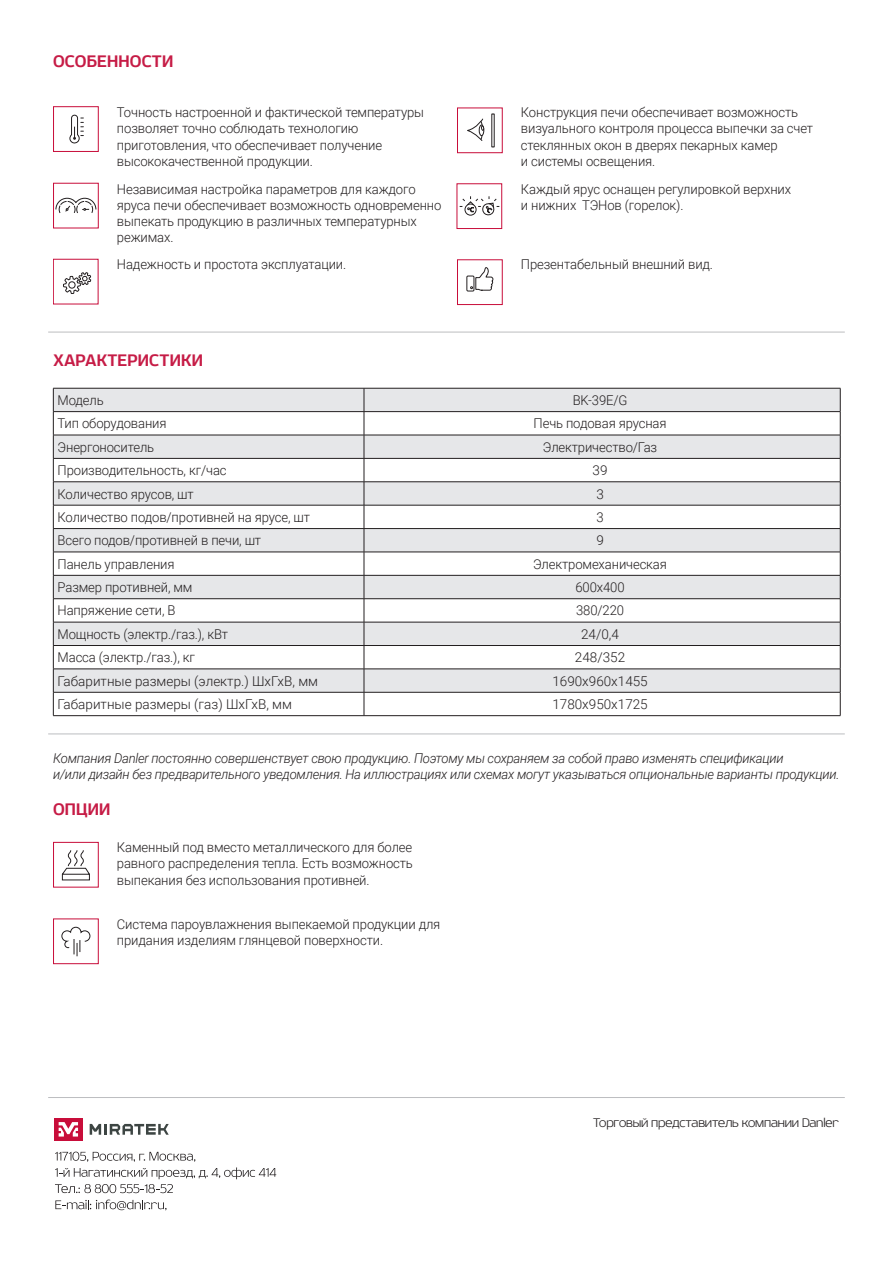
<style>
.page{position:relative;width:893px;height:1263px;background:#fff}
.page>*{position:absolute;margin:0;border:0;box-sizing:border-box;transform-origin:0 0}
.Стиль_абзаца_1{font:700 18px "Sceptica";letter-spacing:.01em;color:#c61c46}
.t1{font:300 13.5px/16.2px "Roboto";letter-spacing:-.01em;color:#231f20}
.t2{font:italic 300 13.5px/16.2px "Roboto";letter-spacing:-.02em;color:#231f20}
.t3{font:300 13.5px "Sceptica";letter-spacing:-.01em;color:#231f20}
</style>
<div class="page">
<svg style="left:54px;top:389px;width:786px;height:303px;fill:#e6e7e9"></svg>
<hr style="left:53px;top:388px;width:311px;height:1px;background:#231f20">
<hr style="left:364px;top:388px;width:476px;height:1px;background:#231f20">
<hr style="left:53px;top:411px;width:311px;height:1px;background:#231f20">
<hr style="left:364px;top:411px;width:476px;height:1px;background:#231f20">
<hr style="left:53px;top:435px;width:311px;height:1px;background:#231f20">
<hr style="left:364px;top:435px;width:476px;height:1px;background:#231f20">
<hr style="left:53px;top:458px;width:311px;height:1px;background:#231f20">
<hr style="left:364px;top:458px;width:476px;height:1px;background:#231f20">
<hr style="left:53px;top:481px;width:311px;height:1px;background:#231f20">
<hr style="left:364px;top:481px;width:476px;height:1px;background:#231f20">
<hr style="left:53px;top:505px;width:311px;height:1px;background:#231f20">
<hr style="left:364px;top:505px;width:476px;height:1px;background:#231f20">
<hr style="left:53px;top:528px;width:311px;height:1px;background:#231f20">
<hr style="left:364px;top:528px;width:476px;height:1px;background:#231f20">
<hr style="left:53px;top:552px;width:311px;height:1px;background:#231f20">
<hr style="left:364px;top:552px;width:476px;height:1px;background:#231f20">
<hr style="left:53px;top:575px;width:311px;height:1px;background:#231f20">
<hr style="left:364px;top:575px;width:476px;height:1px;background:#231f20">
<hr style="left:53px;top:598px;width:311px;height:1px;background:#231f20">
<hr style="left:364px;top:598px;width:476px;height:1px;background:#231f20">
<hr style="left:53px;top:622px;width:311px;height:1px;background:#231f20">
<hr style="left:364px;top:622px;width:476px;height:1px;background:#231f20">
<hr style="left:53px;top:645px;width:311px;height:1px;background:#231f20">
<hr style="left:364px;top:645px;width:476px;height:1px;background:#231f20">
<hr style="left:53px;top:669px;width:311px;height:1px;background:#231f20">
<hr style="left:364px;top:669px;width:476px;height:1px;background:#231f20">
<hr style="left:53px;top:692px;width:311px;height:1px;background:#231f20">
<svg style="left:53px;top:388px;width:1px;height:327px"></svg>
<hr style="left:364px;top:692px;width:476px;height:1px;background:#231f20">
<svg style="left:364px;top:388px;width:1px;height:327px"></svg>
<svg style="left:840px;top:388px;width:1px;height:327px"></svg>
<hr style="left:53px;top:715px;width:311px;height:1px;background:#231f20">
<hr style="left:364px;top:715px;width:476px;height:1px;background:#231f20">
<hr style="left:48px;top:733px;width:797px;height:1px;background:#bcbdc0">
<hr style="left:48px;top:332px;width:797px;height:1px;background:#bcbdc0">
<hr style="left:48px;top:1097px;width:797px;height:1px;background:#bcbdc0">
<div style="left:53px;top:106px;width:46px;height:46px;border:1px solid #c80d3a"></div>
<svg style="left:70px;top:114px;width:13px;height:30px"></svg>
<div style="left:53px;top:183px;width:46px;height:45px;border:1px solid #c80d3a"></div>
<svg style="left:55px;top:197px;width:42px;height:16px"></svg>
<div style="left:457px;top:183px;width:45px;height:46px;border:1px solid #c80d3a"></div>
<svg style="left:459px;top:196px;width:41px;height:20px"></svg>
<div style="left:457px;top:108px;width:46px;height:45px;border:1px solid #c80d3a"></div>
<svg style="left:467px;top:113px;width:28px;height:35px"></svg>
<div style="left:53px;top:259px;width:45px;height:45px;border:1px solid #c80d3a"></div>
<svg style="left:63px;top:272px;width:29px;height:33px"></svg>
<svg style="left:466px;top:267px;width:28px;height:25px"></svg>
<div style="left:457px;top:259px;width:46px;height:46px;border:1px solid #c80d3a"></div>
<div style="left:53px;top:842px;width:46px;height:45px;border:1px solid #c80d3a"></div>
<svg style="left:62px;top:850px;width:28px;height:31px"></svg>
<div style="left:53px;top:918px;width:46px;height:46px;border:1px solid #c80d3a"></div>
<svg style="left:61px;top:926px;width:30px;height:31px"></svg>
<svg style="left:55px;top:1151px;width:221px;height:42px"></svg>
<svg style="left:55px;top:1199px;width:112px;height:11px"></svg>
<svg style="left:90px;top:1124px;width:79px;height:11px"></svg>
<div style="left:54px;top:1118px;width:29px;height:22px;background:#c80d3a"></div>
<svg style="left:59px;top:1122px;width:19px;height:14px"></svg>
<p class="Стиль_абзаца_1" style="left:53px;top:51px;width:122px">ОСОБЕННОСТИ</p>
<p class="t1" style="left:117px;top:104px;width:309px">Точность настроенной и фактической температуры позволяет точно соблюдать технологию приготовления, что обеспечивает получение высококачественной продукции.</p>
<p class="t1" style="left:521px;top:104px;width:294px">Конструкция печи обеспечивает возможность визуального контроля процесса выпечки за счет стеклянных окон в дверях пекарных камер<br>и системы освещения.</p>
<p class="t1" style="left:117px;top:180px;width:326px">Независимая настройка параметров для каждого яруса печи обеспечивает возможность одновременно выпекать продукцию в различных температурных режимах.</p>
<p class="t1" style="left:521px;top:180px;width:272px">Каждый ярус оснащен регулировкой верхних и нижних ТЭНов (горелок).</p>
<p class="t1" style="left:117px;top:256px;width:231px">Надежность и простота эксплуатации.</p>
<p class="t1" style="left:521px;top:256px;width:194px">Презентабельный внешний вид.</p>
<p class="Стиль_абзаца_1" style="left:53px;top:349px;width:152px">ХАРАКТЕРИСТИКИ</p>
<p class="t1" style="left:58px;top:392px;width:48px">Модель</p>
<p class="t1" style="left:573px;top:392px;width:56px">BK-39E/G</p>
<p class="t1" style="left:58px;top:415px;width:110px">Тип оборудования</p>
<p class="t1" style="left:534px;top:415px;width:135px">Печь подовая ярусная</p>
<p class="t1" style="left:58px;top:438px;width:98px">Энергоноситель</p>
<p class="t1" style="left:543px;top:438px;width:116px">Электричество/Газ</p>
<p class="t1" style="left:58px;top:462px;width:171px">Производительность, кг/час</p>
<p class="t1" style="left:593px;top:462px;width:16px">39</p>
<p class="t1" style="left:58px;top:485px;width:138px">Количество ярусов, шт</p>
<p class="t1" style="left:596px;top:485px;width:9px">3</p>
<p class="t1" style="left:58px;top:508px;width:254px">Количество подов/противней на ярусе, шт</p>
<p class="t1" style="left:596px;top:508px;width:9px">3</p>
<p class="t1" style="left:58px;top:532px;width:205px">Всего подов/противней в печи, шт</p>
<p class="t1" style="left:596px;top:532px;width:9px">9</p>
<p class="t1" style="left:58px;top:555px;width:119px">Панель управления</p>
<p class="t1" style="left:533px;top:555px;width:135px">Электромеханическая</p>
<p class="t1" style="left:58px;top:579px;width:136px">Размер противней, мм</p>
<p class="t1" style="left:575px;top:579px;width:51px">600х400</p>
<p class="t1" style="left:58px;top:602px;width:119px">Напряжение сети, В</p>
<p class="t1" style="left:576px;top:602px;width:49px">380/220</p>
<p class="t1" style="left:58px;top:625px;width:172px">Мощность (электр./газ.), кВт</p>
<p class="t1" style="left:581px;top:625px;width:39px">24/0,4</p>
<p class="t1" style="left:58px;top:649px;width:139px">Масса (электр./газ.), кг</p>
<p class="t1" style="left:575px;top:649px;width:52px">248/352</p>
<p class="t1" style="left:58px;top:672px;width:262px">Габаритные размеры (электр.) ШхГхВ, мм</p>
<p class="t1" style="left:552px;top:672px;width:97px">1690x960x1455</p>
<p class="t1" style="left:58px;top:696px;width:236px">Габаритные размеры (газ) ШхГхВ, мм</p>
<p class="t1" style="left:552px;top:696px;width:97px">1780x950x1725</p>
<p class="t2" style="left:53px;top:749px;width:788px">Компания Danler постоянно совершенствует свою продукцию. Поэтому мы сохраняем за собой право изменять спецификации<br>и/или дизайн без предварительного уведомления. На иллюстрациях или схемах могут указываться опциональные варианты продукции.</p>
<p class="Стиль_абзаца_1" style="left:53px;top:799px;width:59px">ОПЦИИ</p>
<p class="t1" style="left:117px;top:839px;width:298px;text-align:justify">Каменный под вместо металлического для более равного распределения тепла. Есть возможность выпекания без использования противней.</p>
<p class="t1" style="left:117px;top:915px;width:325px">Система пароувлажнения выпекаемой продукции для придания изделиям глянцевой поверхности.</p>
<p class="t3" style="left:593px;top:1114px;width:247px">Торговый представитель компании Danler</p>
</div>
